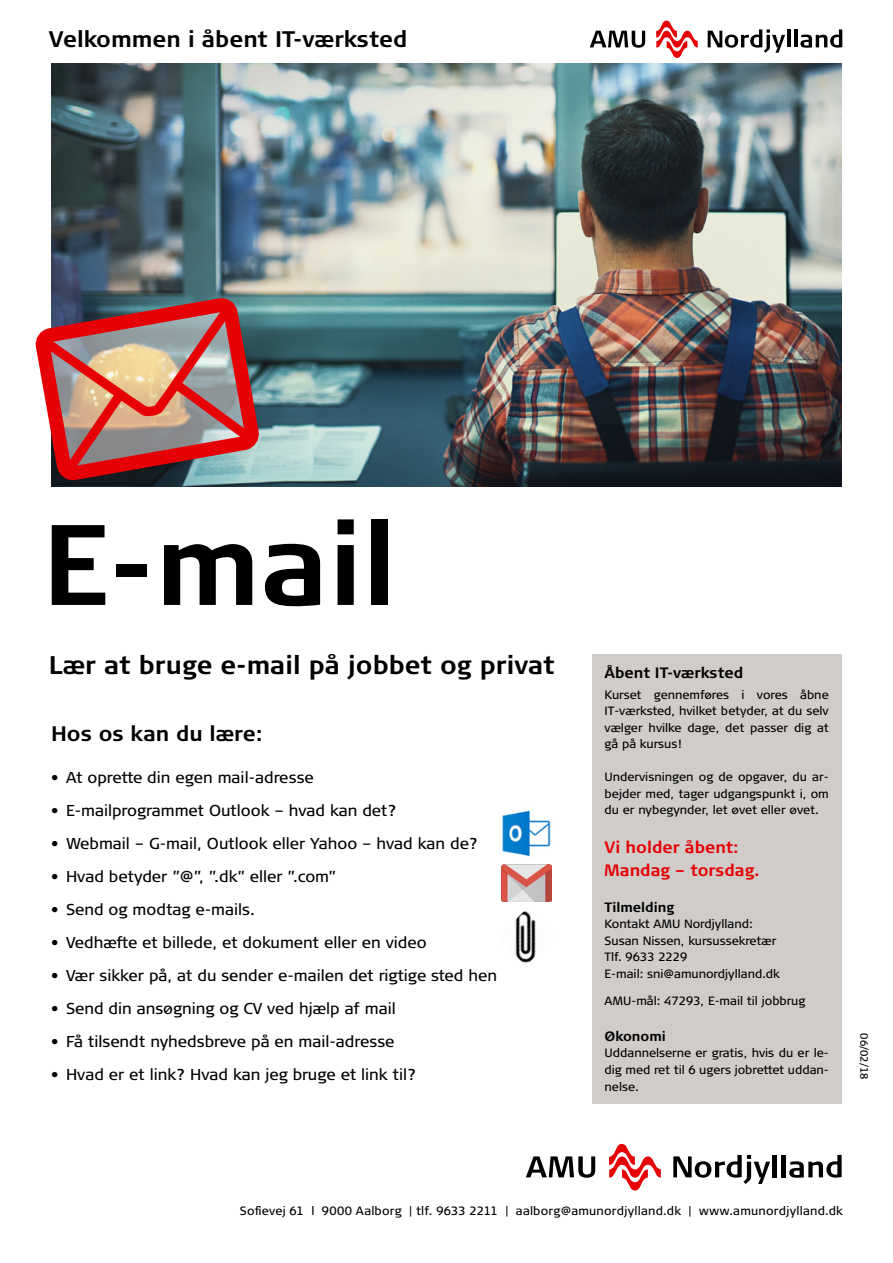
<style>
.page{position:relative;width:893px;height:1263px;background:#fff}
.page>*{position:absolute;margin:0;border:0;box-sizing:border-box;transform-origin:0 0}
.t1{font:700 114px "Signa Column";color:#000}
.t2{font:700 25.5px "Signa Column";color:#000}
.t3{font:700 22.5px "Signa Column";color:#000}
.t4{font:700 21px "Signa Column";color:#000}
.t5{font:700 16.5px/22.5px "Signa Column";color:#e60005}
.t6{font:15.75px "Signa Column";color:#000}
.t7{font:700 15px "Signa Column";color:#000}
.t8{font:700 13.5px "Signa Column";color:#000}
.t9{font:12px/16.5px "Signa Column";color:#000;text-align:justify}
.t10{font:10.5px "Signa Column";color:#000}
</style>
<div class="page">
<img style="left:51px;top:64px;width:791px;height:423px">
<svg style="left:590px;top:31px;width:55px;height:17px"></svg>
<svg style="left:708px;top:29px;width:77px;height:24px"></svg>
<hr style="left:787px;top:29px;width:4px;height:18px;background:#000">
<hr style="left:794px;top:29px;width:4px;height:18px;background:#000">
<svg style="left:800px;top:29px;width:42px;height:19px"></svg>
<svg style="left:656px;top:21px;width:42px;height:37px"></svg>
<svg style="left:526px;top:1156px;width:69px;height:22px"></svg>
<svg style="left:673px;top:1155px;width:97px;height:29px"></svg>
<hr style="left:773px;top:1155px;width:4px;height:22px;background:#000">
<hr style="left:782px;top:1155px;width:4px;height:22px;background:#000">
<svg style="left:789px;top:1155px;width:53px;height:23px"></svg>
<svg style="left:609px;top:1144px;width:52px;height:46px"></svg>
<div style="left:592px;top:654px;width:249px;height:449px;background:#cfccca"></div>
<img style="left:35px;top:294px;width:227px;height:190px">
<img style="left:502px;top:864px;width:49px;height:38px">
<img style="left:515px;top:911px;width:21px;height:52px">
<img style="left:502px;top:810px;width:49px;height:47px">
<h3 class="t3" style="left:49px;top:26px;width:360px">Velkommen i åbent IT-værksted</h3>
<h1 class="t1" style="left:42px;top:499px;width:356px">E-mail</h1>
<h2 class="t2" style="left:49px;top:650px;width:507px">Lær at bruge e-mail på jobbet og privat</h2>
<h3 class="t4" style="left:51px;top:722px;width:213px">Hos os kan du lære:</h3>
<h3 class="t6" style="left:51px;top:768px;width:264px">• At oprette din egen mail-adresse</h3>
<h3 class="t6" style="left:51px;top:801px;width:347px">• E-mailprogrammet Outlook – hvad kan det?</h3>
<h3 class="t6" style="left:51px;top:834px;width:428px">• Webmail – G-mail, Outlook eller Yahoo – hvad kan de?</h3>
<h3 class="t6" style="left:51px;top:867px;width:287px">• Hvad betyder ”@”, ”.dk” eller ”.com”</h3>
<h3 class="t6" style="left:51px;top:900px;width:205px">• Send og modtag e-mails.</h3>
<h3 class="t6" style="left:51px;top:933px;width:377px">• Vedhæfte et billede, et dokument eller en video</h3>
<h3 class="t6" style="left:51px;top:966px;width:448px">• Vær sikker på, at du sender e-mailen det rigtige sted hen</h3>
<h3 class="t6" style="left:51px;top:999px;width:346px">• Send din ansøgning og CV ved hjælp af mail</h3>
<h3 class="t6" style="left:51px;top:1032px;width:345px">• Få tilsendt nyhedsbreve på en mail-adresse</h3>
<h3 class="t6" style="left:51px;top:1065px;width:367px">• Hvad er et link? Hvad kan jeg bruge et link til?</h3>
<p class="t7" style="left:605px;top:664px;width:140px">Åbent IT-værksted</p>
<p class="t9" style="left:605px;top:686px;width:226px">Kurset gennemføres i vores åbne IT-værksted, hvilket betyder, at du selv vælger hvilke dage, det passer dig at gå på kursus!</p>
<p class="t9" style="left:605px;top:769px;width:226px">Undervisningen og de opgaver, du ar&shy;bejder med, tager udgangspunkt i, om du er nybegynder, let øvet eller øvet.</p>
<h3 class="t5" style="left:605px;top:836px;width:157px">Vi holder åbent:<br>Mandag – torsdag.</h3>
<p class="t8" style="left:605px;top:899px;width:71px">Tilmelding</p>
<p class="t9" style="left:605px;top:916px;width:177px;text-align:left">Kontakt AMU Nordjylland:<br>Susan Nissen, kursussekretær<br>Tlf. 9633 2229<br>E-mail: sni@amunordjylland.dk</p>
<p class="t9" style="left:605px;top:992px;width:202px">AMU-mål: 47293, E-mail til jobbrug</p>
<p class="t8" style="left:605px;top:1028px;width:63px">Økonomi</p>
<p class="t9" style="left:605px;top:1045px;width:226px">Uddannelserne er gratis, hvis du er le&shy;dig med ret til 6 ugers jobrettet uddan&shy;nelse.</p>
<p class="t10" style="left:870px;top:1033px;width:47px;rotate:90deg">06/02/18</p>
<p class="t9" style="left:240px;top:1202px;width:604px">Sofievej 61 l 9000 Aalborg | tlf. 9633 2211 | aalborg@amunordjylland.dk | www.amunordjylland.dk</p>
</div>
